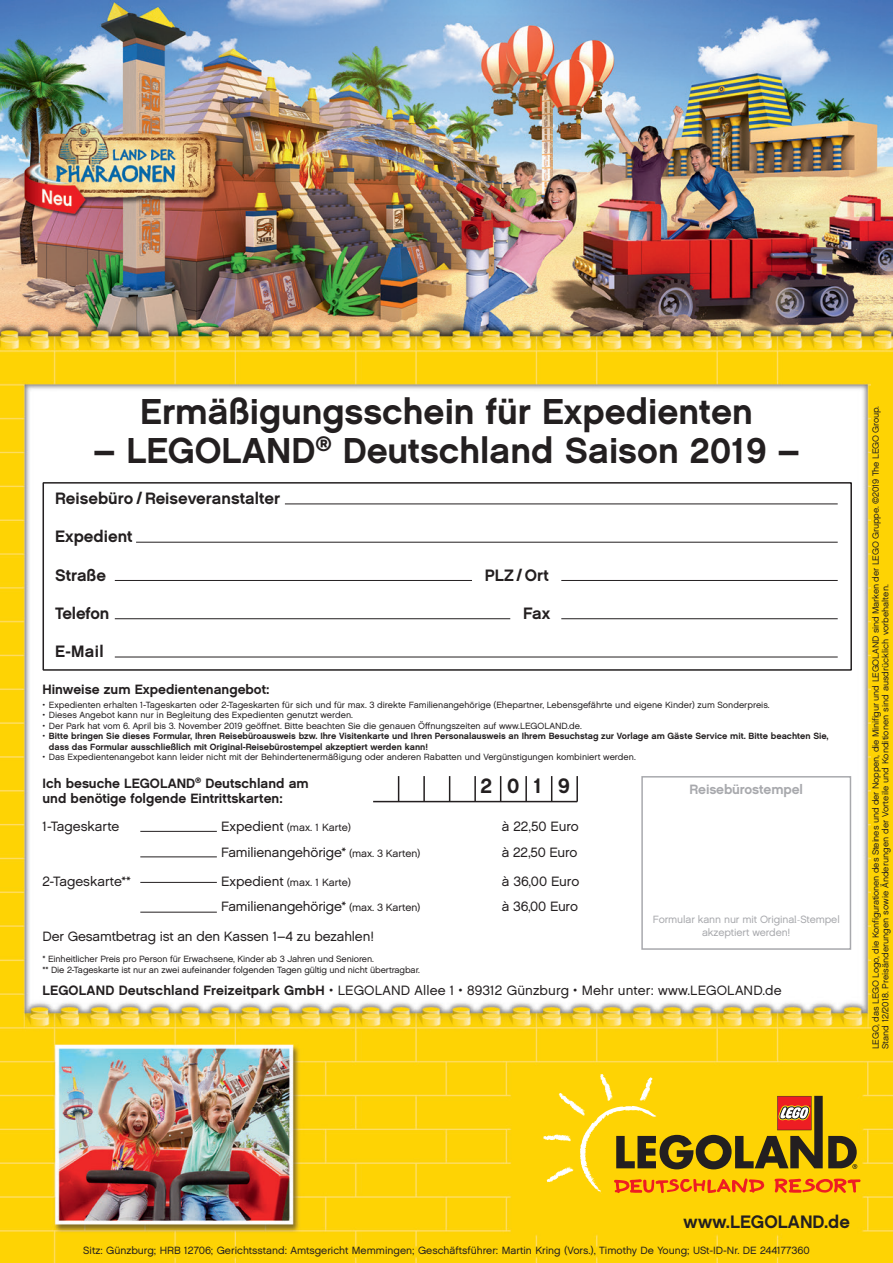
<style>
.page{position:relative;width:893px;height:1263px;background:#fff}
.page>*{position:absolute;margin:0;border:0;box-sizing:border-box;transform-origin:0 0}
.t1{font:36px "Chalet New York Nineteen Sixty";color:#231f20}
.t2{font:21px "Chalet New York Nineteen Sixty";color:#231f20}
.t3{font:18px "Chalet New York Nineteen Sixty";color:#231f20}
.t4{font:16.5px "Chalet New York Nineteen Sixty";color:#231f20}
.t5{font:13.5px "Chalet London Nineteen Sixty";letter-spacing:-.01em;color:#231f20}
.t6{font:13.5px/15px "Chalet New York Nineteen Sixty";color:#231f20}
.t7{font:13.5px "Chalet London Nineteen Sixty";letter-spacing:.01em;color:#231f20}
.t8{font:13.5px "Chalet New York Nineteen Sixty";letter-spacing:-.01em;color:#a8a9ad}
.t9{font:10.5px "Chalet London Nineteen Sixty";color:#231f20}
.t10{font:10.5px/13.5px "Chalet London Nineteen Sixty";letter-spacing:-.01em;color:#a8a9ad;text-align:center}
.t11{font:9px/10.5px "Chalet London Nineteen Sixty";color:#231f20}
.t12{font:9px/10.5px "Chalet New York Nineteen Sixty";color:#231f20}
.t13{font:9px/9.8px "Chalet London Nineteen Sixty";letter-spacing:-.02em;color:#231f20}
.s1{font-size:13.5px}
.s2{font-size:10.5px}
.s3{font-family:"Chalet New York Nineteen Sixty"}
.s4{font-family:"Minion Pro"}
</style>
<div class="page">
<img style="left:0;top:0;width:893px;height:1263px">
<div style="left:43px;top:482px;width:809px;height:189px;border:2px solid #231f20"></div>
<hr style="left:136px;top:542px;width:702px;height:1px;background:#231f20">
<hr style="left:285px;top:503px;width:553px;height:1px;background:#231f20">
<hr style="left:115px;top:580px;width:357px;height:1px;background:#231f20">
<hr style="left:115px;top:618px;width:395px;height:1px;background:#231f20">
<hr style="left:115px;top:657px;width:723px;height:1px;background:#231f20">
<hr style="left:561px;top:618px;width:277px;height:1px;background:#231f20">
<hr style="left:561px;top:580px;width:277px;height:1px;background:#231f20">
<div style="left:641px;top:776px;width:210px;height:174px;border:2px solid #a8a9ad"></div>
<hr style="left:140px;top:831px;width:77px;height:1px;background:#231f20">
<hr style="left:140px;top:856px;width:77px;height:1px;background:#231f20">
<hr style="left:140px;top:882px;width:77px;height:1px;background:#231f20">
<hr style="left:140px;top:912px;width:77px;height:1px;background:#231f20">
<hr style="left:373px;top:801px;width:204px;height:1px;background:#231f20">
<hr style="left:576px;top:776px;width:2px;height:25px;background:#231f20">
<svg style="left:551px;top:776px;width:1px;height:25px"></svg>
<hr style="left:525px;top:776px;width:2px;height:25px;background:#231f20">
<svg style="left:500px;top:776px;width:1px;height:25px"></svg>
<hr style="left:474px;top:776px;width:2px;height:25px;background:#231f20">
<svg style="left:449px;top:776px;width:1px;height:25px"></svg>
<svg style="left:398px;top:776px;width:1px;height:25px"></svg>
<hr style="left:423px;top:776px;width:2px;height:25px;background:#231f20">
<div style="left:872px;top:360px;width:21px;height:689px;background:#fed304"></div>
<svg style="left:543px;top:1074px;width:317px;height:120px;background:#dfb212"></svg>
<h1 class="t1" style="left:140px;top:390px;width:614px">Ermäßigungsschein für Expedienten</h1>
<h1 class="t1" style="left:93px;top:429px;width:707px">– LEGOLAND<sup>®</sup> Deutschland Saison 2019 –</h1>
<h3 class="t4" style="left:55px;top:488px;width:226px">Reisebüro / Reiseveranstalter</h3>
<h3 class="t4" style="left:55px;top:527px;width:79px">Expedient</h3>
<h3 class="t4" style="left:55px;top:565px;width:52px">Straße</h3>
<h3 class="t4" style="left:485px;top:565px;width:66px">PLZ / Ort</h3>
<h3 class="t4" style="left:55px;top:603px;width:56px">Telefon</h3>
<h3 class="t4" style="left:523px;top:603px;width:29px">Fax</h3>
<h3 class="t4" style="left:55px;top:641px;width:50px">E-Mail</h3>
<h3 class="t6" style="left:43px;top:682px;width:228px">Hinweise zum Expedientenangebot:</h3>
<p class="t11" style="left:43px;top:699px;width:729px">• Expedienten erhalten 1-Tageskarten oder 2-Tageskarten für sich und für max. 3 direkte Familienangehörige (Ehepartner, Lebensgefährte und eigene Kinder) zum Sonderpreis.</p>
<p class="t11" style="left:43px;top:710px;width:312px">• Dieses Angebot kann nur in Begleitung des Expedienten genutzt werden.</p>
<p class="t11" style="left:43px;top:720px;width:541px">• Der Park hat vom 6. April bis 3. November 2019 geöffnet. Bitte beachten Sie die genauen Öffnungszeiten auf www.LEGOLAND.de.</p>
<p class="t12" style="left:49px;top:731px;width:781px;text-indent:-6px">• Bitte bringen Sie dieses Formular, Ihren Reisebüroausweis bzw. Ihre Visitenkarte und Ihren Personalausweis an Ihrem Besuchstag zur Vorlage am Gäste Service mit. Bitte beachten Sie, dass das Formular ausschließlich mit Original-Reisebürostempel akzeptiert werden kann!</p>
<p class="t11" style="left:43px;top:752px;width:595px">• Das Expedientenangebot kann leider nicht mit der Behindertenermäßigung oder anderen Rabatten und Vergünstigungen kombiniert werden.</p>
<h3 class="t6" style="left:43px;top:775px;width:268px">Ich besuche LEGOLAND<sup>®</sup> Deutschland am und benötige folgende Eintrittskarten:</h3>
<h3 class="t5" style="left:43px;top:818px;width:79px">1-Tageskarte</h3>
<p class="t9" style="left:221px;top:821px;width:132px"><span class="s1">Expedient</span> (max. 1 Karte)</p>
<h3 class="t5" style="left:502px;top:818px;width:79px">à 22,50 Euro</h3>
<h3 class="t5" style="left:221px;top:844px;width:201px">Familienangehörige* <span class="s2">(max. 3 Karten)</span></h3>
<h3 class="t5" style="left:502px;top:844px;width:77px">à 22,50 Euro</h3>
<h3 class="t5" style="left:43px;top:872px;width:90px">2-Tageskarte**</h3>
<p class="t9" style="left:221px;top:875px;width:132px"><span class="s1">Expedient</span> (max. 1 Karte)</p>
<h3 class="t5" style="left:502px;top:873px;width:79px">à 36,00 Euro</h3>
<h3 class="t5" style="left:221px;top:898px;width:201px">Familienangehörige* <span class="s2">(max. 3 Karten)</span></h3>
<h3 class="t5" style="left:502px;top:898px;width:78px">à 36,00 Euro</h3>
<h3 class="t5" style="left:43px;top:928px;width:333px">Der Gesamtbetrag ist an den Kassen 1–4 zu bezahlen!</h3>
<p class="t11" style="left:43px;top:954px;width:379px">* Einheitlicher Preis pro Person für Erwachsene, Kinder ab 3 Jahren und Senioren.<br>** Die 2-Tageskarte ist nur an zwei aufeinander folgenden Tagen gültig und nicht übertragbar.</p>
<h3 class="t7" style="left:43px;top:982px;width:741px"><span class="s3">LEGOLAND Deutschland Freizeitpark GmbH •</span> LEGOLAND Allee 1 • 89312 Günzburg • Mehr unter: www.LEGOLAND.de</h3>
<h2 class="t2" style="left:480px;top:773px;width:91px">2019</h2>
<h3 class="t8" style="left:690px;top:781px;width:115px">Reisebürostempel</h3>
<p class="t10" style="left:653px;top:912px;width:189px">Formular kann nur mit Origina<span class="s4">l-</span>Stempel akzeptiert werden!</p>
<p class="t13" style="left:871px;top:1049px;width:645px;rotate:-90deg">LEGO, das LEGO Logo, die Konfigurationen des Steines und der Noppen, die Minifigur und LEGOLAND sind Marken der LEGO Gruppe. ©2019 The LEGO Group.<br>Stand 12/2018. Preisänderungen sowie Änderungen der Vorteile und Konditionen sind ausdrücklich vorbehalten.</p>
<h3 class="t3" style="left:684px;top:1210px;width:168px">www.LEGOLAND.de</h3>
<p class="t9" style="left:83px;top:1244px;width:728px">Sitz: Günzburg; HRB 12706; Gerichtsstand: Amtsgericht Memmingen; Geschäftsführer: Martin Kring (Vors.), Timothy De Young; USt-ID-Nr. DE 244177360</p>
</div>
